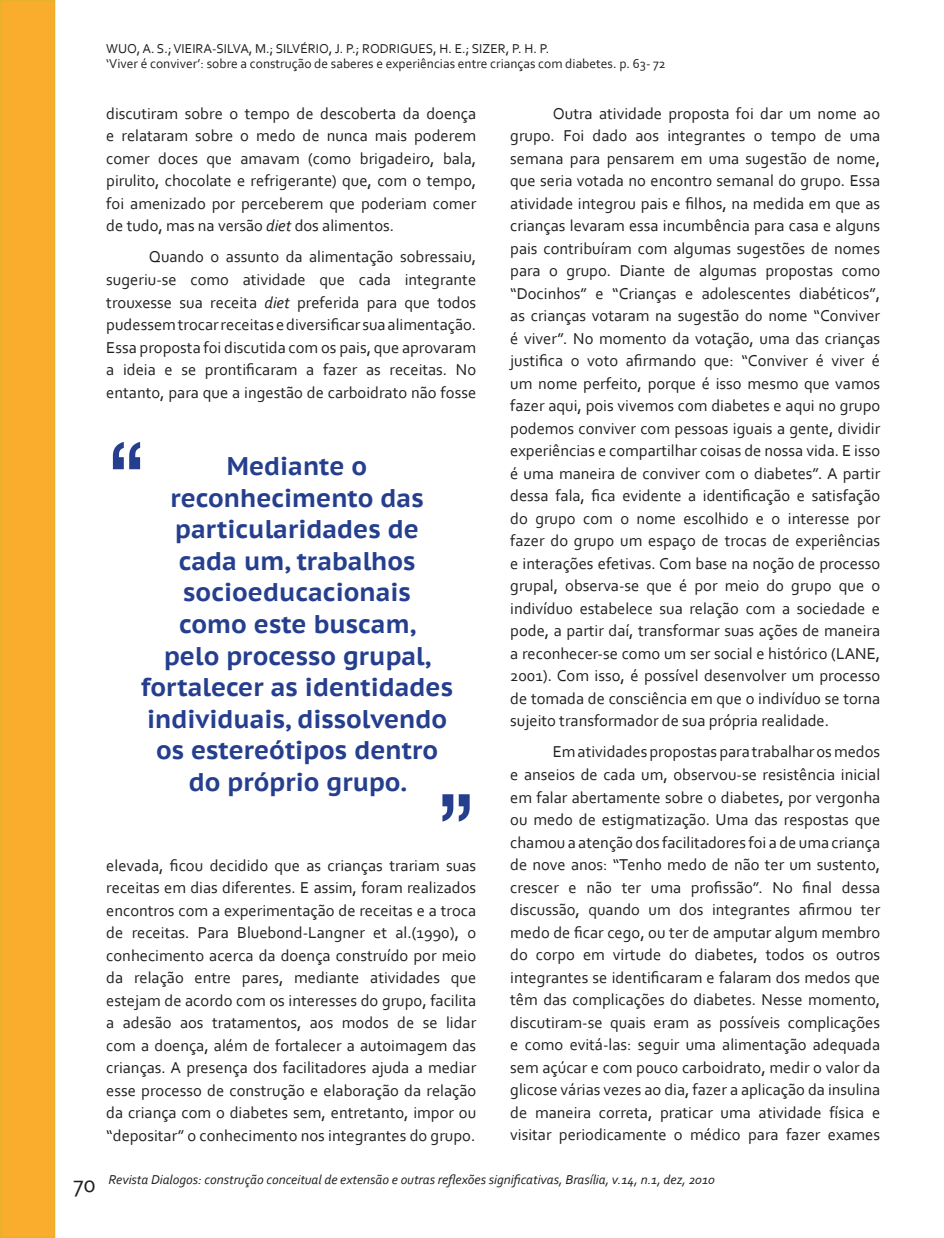
<style>
.page{position:relative;width:944px;height:1238px;background:#fff}
.page>*{position:absolute;margin:0;border:0;box-sizing:border-box;transform-origin:0 0}
.t1{font:108px "Bangla Sangam MN";color:#253f8e}
.tit-art{font:700 25.5px/31.5px "PT Sans Caption";color:#253f8e;text-align:center}
.t2{font:16.5px/22.5px "Corbel";color:#231f20;text-align:justify}
.cabeçalho{font:13.5px "Corbel";color:#231f20}
.t3{font:italic 13.5px "Corbel";color:#231f20}
.s1{font-style:italic}
.s2{font-style:normal;font-size:24px}
</style>
<div class="page">
<div style="left:0;top:0;width:55px;height:1237px;background:#faac2c;border:2px solid #e8b12a"></div>
<p class="cabeçalho" style="left:106px;top:40px;width:445px">WUO, A. S.; VIEIRA-SILVA, M.; SILVÉRIO, J. P.; RODRIGUES, H. E.; SIZER, P. H. P.</p>
<p class="cabeçalho" style="left:106px;top:55px;width:561px">‘Viver é conviver’: sobre a construção de saberes e experiências entre crianças com diabetes. p. 63- 72</p>
<p class="t2" style="left:106px;top:102px;width:371px">discutiram sobre o tempo de descoberta da doença e relataram sobre o medo de nunca mais poderem comer doces que amavam (como brigadeiro, bala, pirulito, chocolate e refrigerante) que, com o tempo, foi amenizado por perceberem que poderiam comer de tudo, mas na versão <span class="s1">diet</span> dos alimentos.</p>
<p class="t2" style="left:106px;top:245px;width:371px;text-indent:43px">Quando o assunto da alimentação sobressaiu, sugeriu-se como atividade que cada integrante trouxesse sua receita <span class="s1">diet</span> preferida para que todos pudessem trocar receitas e diversificar sua alimentação.<br>Essa proposta foi discutida com os pais, que aprovaram a ideia e se prontificaram a fazer as receitas. No entanto, para que a ingestão de carboidrato não fosse</p>
<p class="t1" style="left:106px;top:417px;width:40px">“</p>
<p class="tit-art" style="left:141px;top:450px;width:313px">Mediante o reconhecimento das particularidades de<br>cada um, trabalhos socioeducacionais<br>como este buscam,<br>pelo processo grupal, fortalecer as identidades individuais, dissolvendo os estereótipos dentro do próprio grupo.</p>
<p class="t1" style="left:476px;top:846px;width:40px;rotate:-180deg">“</p>
<p class="t2" style="left:106px;top:853px;width:371px">elevada, ficou decidido que as crianças trariam suas receitas em dias diferentes. E assim, foram realizados encontros com a experimentação de receitas e a troca de receitas. Para Bluebond-Langner et al.(1990), o conhecimento acerca da doença construído por meio da relação entre pares, mediante atividades que estejam de acordo com os interesses do grupo, facilita a adesão aos tratamentos, aos modos de se lidar com a doença, além de fortalecer a autoimagem das crianças. A presença dos facilitadores ajuda a mediar esse processo de construção e elaboração da relação da criança com o diabetes sem, entretanto, impor ou “depositar” o conhecimento nos integrantes do grupo.</p>
<p class="t2" style="left:510px;top:101px;width:371px;text-indent:43px">Outra atividade proposta foi dar um nome ao grupo. Foi dado aos integrantes o tempo de uma semana para pensarem em uma sugestão de nome, que seria votada no encontro semanal do grupo. Essa atividade integrou pais e filhos, na medida em que as crianças levaram essa incumbência para casa e alguns pais contribuíram com algumas sugestões de nomes para o grupo. Diante de algumas propostas como “Docinhos” e “Crianças e adolescentes diabéticos”, as crianças votaram na sugestão do nome “Conviver é viver”. No momento da votação, uma das crianças justifica o voto afirmando que: “Conviver é viver é um nome perfeito, porque é isso mesmo que vamos fazer aqui, pois vivemos com diabetes e aqui no grupo podemos conviver com pessoas iguais a gente, dividir experiências e compartilhar coisas de nossa vida. E isso é uma maneira de conviver com o diabetes”. A partir dessa fala, fica evidente a identificação e satisfação do grupo com o nome escolhido e o interesse por fazer do grupo um espaço de trocas de experiências e interações efetivas. Com base na noção de processo grupal, observa-se que é por meio do grupo que o indivíduo estabelece sua relação com a sociedade e pode, a partir daí, transformar suas ações de maneira a reconhecer-se como um ser social e histórico (LANE, 2001). Com isso, é possível desenvolver um processo de tomada de consciência em que o indivíduo se torna sujeito transformador de sua própria realidade.</p>
<p class="t2" style="left:510px;top:740px;width:371px;text-indent:43px">Em atividades propostas para trabalhar os medos e anseios de cada um, observou-se resistência inicial em falar abertamente sobre o diabetes, por vergonha ou medo de estigmatização. Uma das respostas que chamou a atenção dos facilitadores foi a de uma criança de nove anos: “Tenho medo de não ter um sustento, crescer e não ter uma profissão”. No final dessa discussão, quando um dos integrantes afirmou ter medo de ficar cego, ou ter de amputar algum membro do corpo em virtude do diabetes, todos os outros integrantes se identificaram e falaram dos medos que têm das complicações do diabetes. Nesse momento, discutiram-se quais eram as possíveis complicações e como evitá-las: seguir uma alimentação adequada sem açúcar e com pouco carboidrato, medir o valor da glicose várias vezes ao dia, fazer a aplicação da insulina de maneira correta, praticar uma atividade física e visitar periodicamente o médico para fazer exames</p>
<p class="t3" style="left:73px;top:1171px;width:643px"><span class="s2">70</span> Revista Dialogos: construção conceitual de extensão e outras reflexões significativas, Brasília, v.14, n.1, dez, 2010</p>
</div>
